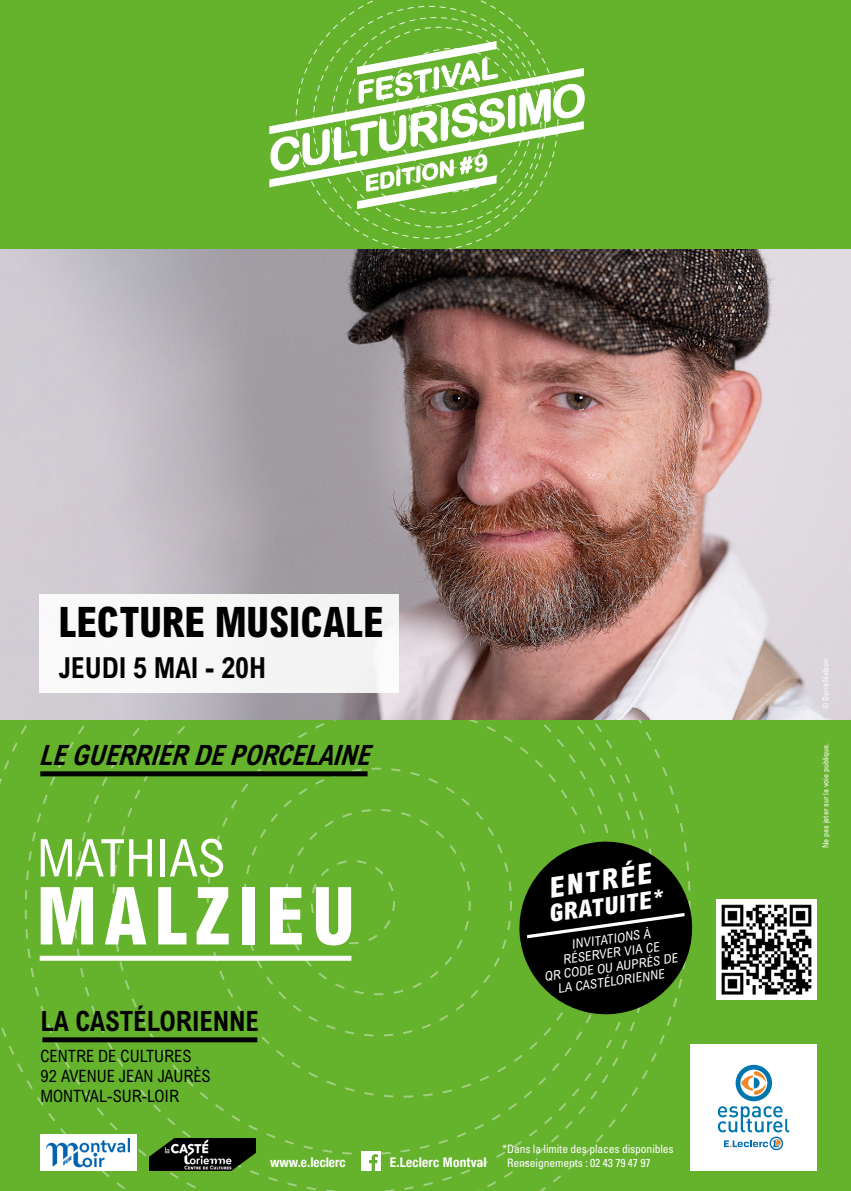
<style>
.page{position:relative;width:851px;height:1191px;background:#fff}
.page>*{position:absolute;margin:0;border:0;box-sizing:border-box;transform-origin:0 0}
._6-Nom-SIMPLE{font:800 condensed 80px "Arial";letter-spacing:.095em;color:#fff;scale:.96 1}
._5-Prénom-SIMPLE{font:condensed 52px "Arial";color:#fff;scale:.96 1}
._1-Lecture{font:800 condensed 42px "Arial";color:#000;scale:.96 1}
._2-Date_et_heure{font:700 condensed 29px "Arial";letter-spacing:-.005em;color:#000;scale:.96 1}
.t1{font:800 condensed 28.4px "Arial";color:#fff;scale:1.05 1}
._3-Titre_œuvre{font:italic 700 condensed 28px "Arial";color:#000;scale:.96 1}
._7-Lieu{font:700 condensed 28px "Arial";letter-spacing:-.005em;color:#000;scale:.96 1}
.t2{font:800 condensed 24px "Arial";color:#fff;scale:1.05 1}
._8-Adresse{font:condensed 17px/20px "Arial";color:#000;scale:.96 1}
.t3{font:700 condensed 13.4px "Helvetica Neue";letter-spacing:.015em;color:#fff}
._10-Texte_pastille{font:condensed 13px "Arial";color:#fff}
._9-mentions_légales{font:condensed 11.6px "Univers LT Std";letter-spacing:-.01em;color:#fff}
.t4{font:condensed 8px "Univers LT Std";color:#fff}
</style>
<div class="page">
<div style="left:0;top:0;width:850px;height:1191px;background:#65b22d"></div>
<svg style="left:25px;top:719px;width:631px;height:472px"></svg>
<svg style="left:112px;top:719px;width:506px;height:436px"></svg>
<svg style="left:243px;top:767px;width:269px;height:269px"></svg>
<svg style="left:284px;top:809px;width:186px;height:186px"></svg>
<svg style="left:295px;top:0;width:263px;height:250px"></svg>
<img style="left:0;top:250px;width:850px;height:469px">
<div style="left:716px;top:899px;width:100px;height:101px;background:#fff"></div>
<img style="left:721px;top:904px;width:91px;height:91px">
<div style="left:39px;top:593px;width:359px;height:99px;background:#f7f7f8"></div>
<div style="left:40px;top:771px;width:327px;height:5px;background:#000"></div>
<div style="left:40px;top:955px;width:311px;height:5px;background:#fff"></div>
<div style="left:42px;top:1037px;width:215px;height:5px;background:#000"></div>
<div style="left:690px;top:1044px;width:126px;height:126px;background:#fff"></div>
<svg style="left:735px;top:1064px;width:37px;height:37px"></svg>
<svg style="left:740px;top:1069px;width:27px;height:27px"></svg>
<svg style="left:741px;top:1071px;width:24px;height:23px"></svg>
<svg style="left:717px;top:1106px;width:72px;height:44px"></svg>
<svg style="left:516px;top:839px;width:177px;height:178px"></svg>
<img style="left:361px;top:1151px;width:19px;height:19px">
<div style="left:41px;top:1134px;width:96px;height:36px;background:#fff"></div>
<img style="left:46px;top:1137px;width:84px;height:30px">
<img style="left:149px;top:1139px;width:106px;height:31px">
<svg style="left:269px;top:41px;width:316px;height:168px"></svg>
<p class="_1-Lecture" style="left:59px;top:596px;width:340px">LECTURE MUSICALE</p>
<p class="_2-Date_et_heure" style="left:59px;top:650px;width:217px">JEUDI 5 MAI - 20H</p>
<p class="_3-Titre_œuvre" style="left:38px;top:738px;width:355px">LEGUERRIERDEPORCELAINE</p>
<p class="_5-Prénom-SIMPLE" style="left:37px;top:826px;width:198px">MATHIAS</p>
<p class="_6-Nom-SIMPLE" style="left:37px;top:867px;width:333px">MALZIEU</p>
<p class="_7-Lieu" style="left:40px;top:1004px;width:229px">LA CASTÉLORIENNE</p>
<p class="_8-Adresse" style="left:40px;top:1045px;width:179px">CENTRE DE CULTURES<br>92 AVENUE JEAN JAURÈS<br>MONTVAL-SUR-LOIR</p>
<p class="t1" style="left:546px;top:870px;width:100px;rotate:-8deg">ENTRÉE</p>
<p class="t2" style="left:546px;top:899px;width:112px;rotate:-8deg">GRATUITE*</p>
<p class="_10-Texte_pastille" style="left:570px;top:936px;width:81px;rotate:-8deg">INVITATIONS À</p>
<p class="_10-Texte_pastille" style="left:561px;top:952px;width:99px;rotate:-8deg">RÉSERVER VIA CE</p>
<p class="_10-Texte_pastille" style="left:543px;top:968px;width:136px;rotate:-8deg">QR CODE OU AUPRÈS DE</p>
<p class="_10-Texte_pastille" style="left:556px;top:981px;width:109px;rotate:-8deg">LA CASTÉLORIENNE</p>
<p class="_9-mentions_légales" style="left:502px;top:1141px;width:173px">*Dans la limite des places disponibles</p>
<p class="t3" style="left:270px;top:1151px;width:77px">www.e.leclerc</p>
<p class="t3" style="left:390px;top:1151px;width:98px">E.Leclerc Montval</p>
<p class="_9-mentions_légales" style="left:507px;top:1155px;width:145px">Renseignements : 02 43 79 47 97</p>
<p class="t4" style="left:820px;top:709px;width:51px;rotate:-90deg">© Daria Nelson</p>
<p class="t4" style="left:820px;top:848px;width:106px;rotate:-90deg">Ne pas jeter sur la voie publique.</p>
</div>
